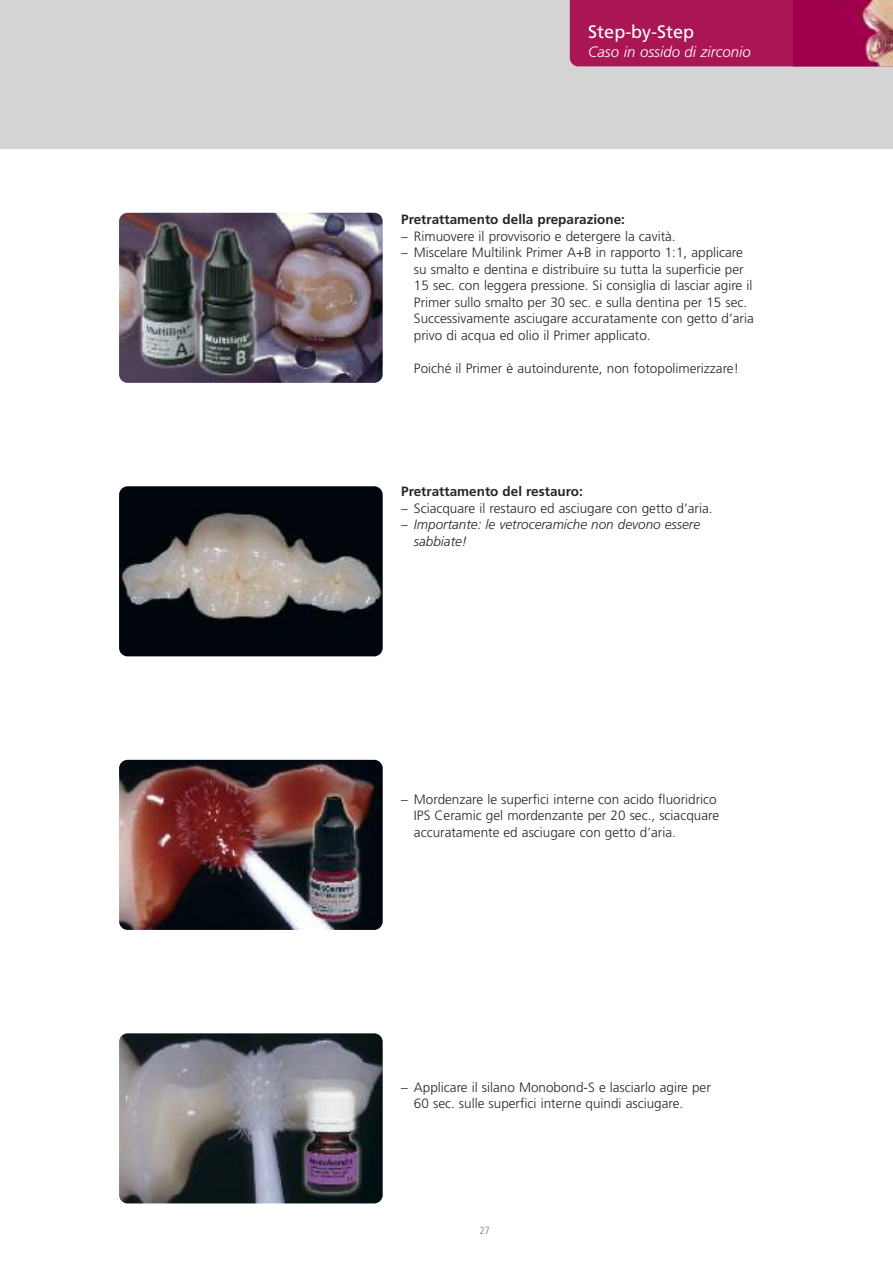
<style>
.page{position:relative;width:893px;height:1263px;background:#fff}
.page>*{position:absolute;margin:0;border:0;box-sizing:border-box;transform-origin:0 0}
.t1{font:18px "Frutiger";color:#fff}
.t2{font:italic 300 15px "Frutiger";color:#fff}
.t3{font:300 13.5px/16.5px "Frutiger";color:#272627}
.t4{font:700 13.5px "Frutiger";color:#272627}
.t5{font:italic 300 13.5px/16.5px "Frutiger";color:#272627}
.t6{font:condensed 10.5px "Frutiger";color:#939393}
.s1{font-style:normal}
</style>
<div class="page">
<div style="left:0;top:0;width:893px;height:148px;background:#d4d4d4"></div>
<img style="left:119px;top:213px;width:264px;height:170px;border-radius:9px">
<img style="left:119px;top:486px;width:264px;height:170px;border-radius:9px">
<img style="left:119px;top:760px;width:264px;height:170px;border-radius:9px">
<img style="left:119px;top:1033px;width:264px;height:170px;border-radius:9px">
<div style="left:570px;top:0;width:323px;height:66px;background:#a91653"></div>
<img style="left:793px;top:1px;width:100px;height:65px">
<h1 class="t1" style="left:588px;top:24px;width:107px">Step-by-Step</h1>
<p class="t2" style="left:588px;top:46px;width:164px">Caso in ossido di zirconio</p>
<p class="t4" style="left:401px;top:214px;width:225px">Pretrattamento della preparazione:</p>
<p class="t3" style="left:401px;top:229px;width:276px">– Rimuovere il provvisorio e detergere la cavità.</p>
<p class="t3" style="left:414px;top:245px;width:341px;text-indent:-13px">– Miscelare Multilink Primer A+B in rapporto 1:1, applicare su smalto e dentina e distribuire su tutta la superficie per 15 sec. con leggera pressione. Si consiglia di lasciar agire il Primer sullo smalto per 30 sec. e sulla dentina per 15 sec.<br>Successivamente asciugare accuratamente con getto d’aria privo di acqua ed olio il Primer applicato.</p>
<p class="t3" style="left:414px;top:361px;width:326px">Poiché il Primer è autoindurente, non fotopolimerizzare!</p>
<p class="t4" style="left:401px;top:486px;width:183px">Pretrattamento del restauro:</p>
<p class="t3" style="left:401px;top:501px;width:313px">– Sciacquare il restauro ed asciugare con getto d’aria.</p>
<p class="t5" style="left:414px;top:517px;width:288px;text-indent:-13px"><span class="s1">–</span> Importante: le vetroceramiche non devono essere sabbiate!</p>
<p class="t3" style="left:414px;top:792px;width:307px;text-indent:-13px">– Mordenzare le superfici interne con acido fluoridrico<br>IPS Ceramic gel mordenzante per 20 sec., sciacquare accuratamente ed asciugare con getto d’aria.</p>
<p class="t3" style="left:414px;top:1080px;width:298px;text-indent:-13px">– Applicare il silano Monobond-S e lasciarlo agire per<br>60 sec. sulle superfici interne quindi asciugare.</p>
<p class="t6" style="left:480px;top:1226px;width:12px">27</p>
</div>
